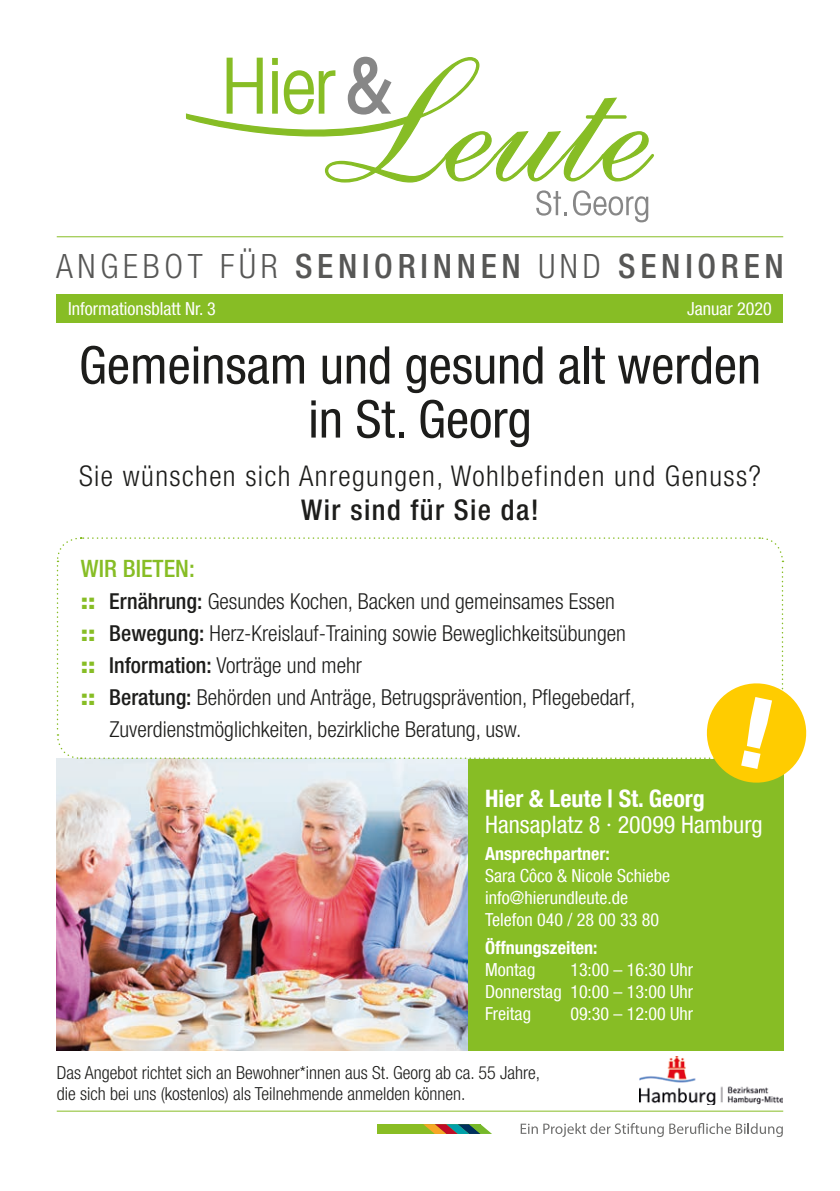
<style>
.page{position:relative;width:840px;height:1191px;background:#fff}
.page>*{position:absolute;margin:0;border:0;box-sizing:border-box;transform-origin:0 0}
.t1{font:condensed 52px/54px "Helvetica Neue LT Com";color:#1d1d1b;text-align:center}
.t2{font:500 condensed 33.6px "Helvetica Neue LT Com";letter-spacing:.14em;color:#575756}
.t3{font:300 condensed 28.6px "Helvetica Neue LT Com";letter-spacing:.05em;color:#1d1d1b}
.t4{font:500 condensed 28.6px "Helvetica Neue LT Com";letter-spacing:.05em;color:#1d1d1b}
.t5{font:condensed 24px "Helvetica Neue LT Com";color:#fff}
.t6{font:700 condensed 24px "Helvetica Neue LT Com";color:#fff}
.t7{font:500 condensed 24px "Helvetica Neue LT Com";color:#87bd25}
.t8{font:300 condensed 22px "Helvetica Neue LT Com";color:#1d1d1b}
.t9{font:condensed 18px/22px "Helvetica Neue LT Com";color:#fff}
.t10{font:300 condensed 18px/21.6px "Helvetica Neue LT Com";color:#1d1d1b}
.t11{font:700 condensed 18px "Helvetica Neue LT Com";color:#fff}
.s1{font-weight:300}
.s2{font-weight:900;font-stretch:normal;color:#87bd25}
.s3{font-weight:500}
</style>
<div class="page">
<svg style="left:186px;top:57px;width:467px;height:126px"></svg>
<svg style="left:536px;top:190px;width:30px;height:26px"></svg>
<svg style="left:573px;top:190px;width:75px;height:32px"></svg>
<div style="left:57px;top:294px;width:725px;height:28px;background:#87bd25"></div>
<hr style="left:57px;top:236px;width:725px;height:1px;background:#87bd25">
<img style="left:57px;top:787px;width:411px;height:263px">
<div style="left:468px;top:759px;width:314px;height:291px;background:#87bd25"></div>
<img style="left:639px;top:1056px;width:143px;height:49px">
<hr style="left:57px;top:1110px;width:725px;height:1px;background:#87bd25">
<div style="left:377px;top:1124px;width:103px;height:10px;background:#89bd24"></div>
<svg style="left:423px;top:1124px;width:68px;height:10px"></svg>
<svg style="left:520px;top:1123px;width:17px;height:10px"></svg>
<svg style="left:543px;top:1123px;width:120px;height:14px"></svg>
<svg style="left:669px;top:1123px;width:113px;height:14px"></svg>
<svg style="left:56px;top:537px;width:751px;height:250px"></svg>
<h2 class="t2" style="left:56px;top:246px;width:728px"><span class="s1">ANGEBOT FÜR</span> SENIORINNEN <span class="s1">UND</span> SENIOREN</h2>
<p class="t9" style="left:68px;top:297px;width:149px">Informationsblatt Nr. 3</p>
<p class="t9" style="left:686px;top:297px;width:86px">Januar 2020</p>
<h1 class="t1" style="left:79px;top:337px;width:683px">Gemeinsam und gesund alt werden in St. Georg</h1>
<h3 class="t3" style="left:79px;top:459px;width:683px">Sie wünschen sich Anregungen, Wohlbefinden und Genuss?</h3>
<h3 class="t4" style="left:301px;top:493px;width:239px">Wir sind für Sie da!</h3>
<p class="t7" style="left:81px;top:554px;width:115px">WIR BIETEN:</p>
<p class="t8" style="left:81px;top:588px;width:535px"><span class="s2">::</span> <span class="s3">Ernährung:</span> Gesundes Kochen, Backen und gemeinsames Essen</p>
<p class="t8" style="left:81px;top:620px;width:546px"><span class="s2">::</span> <span class="s3">Bewegung:</span> Herz-Kreislauf-Training sowie Beweglichkeitsübungen</p>
<p class="t8" style="left:81px;top:652px;width:282px"><span class="s2">::</span> <span class="s3">Information:</span> Vorträge und mehr</p>
<p class="t8" style="left:81px;top:684px;width:556px"><span class="s2">::</span> <span class="s3">Beratung:</span> Behörden und Anträge, Betrugsprävention, Pflegebedarf,</p>
<p class="t8" style="left:109px;top:716px;width:413px">Zuverdienstmöglichkeiten, bezirkliche Beratung, usw.</p>
<p class="t6" style="left:485px;top:783px;width:221px">Hier &amp; Leute | St. Georg</p>
<p class="t5" style="left:485px;top:810px;width:279px">Hansaplatz 8 · 20099 Hamburg</p>
<p class="t11" style="left:485px;top:843px;width:126px">Ansprechpartner:</p>
<p class="t9" style="left:485px;top:864px;width:186px">Sara Côco &amp; Nicole Schiebe info@hierundleute.de<br>Telefon 040 / 28 00 33 80</p>
<p class="t11" style="left:485px;top:936px;width:113px">Öffnungszeiten:</p>
<p class="t9" style="left:485px;top:958px;width:52px">Montag</p>
<p class="t9" style="left:485px;top:958px;width:209px;text-align:justify;text-indent:85px">13:00 – 16:30 Uhr Donnerstag 10:00 – 13:00 Uhr Freitag</p>
<p class="t9" style="left:570px;top:1002px;width:124px">09:30 – 12:00 Uhr</p>
<p class="t10" style="left:57px;top:1061px;width:484px">Das Angebot richtet sich an Bewohner*innen aus St. Georg ab ca. 55 Jahre, die sich bei uns (kostenlos) als Teilnehmende anmelden können.</p>
</div>
